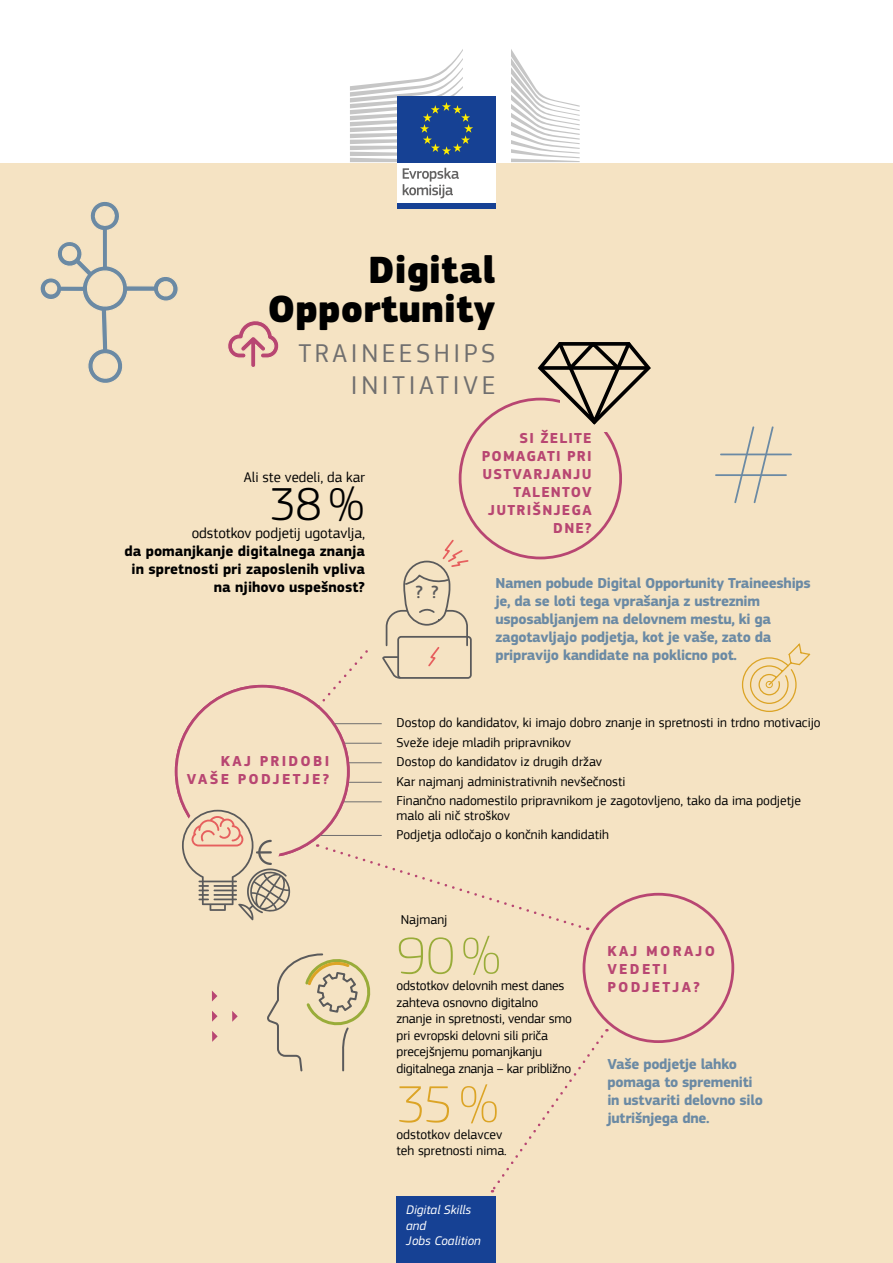
<style>
.page{position:relative;width:893px;height:1263px;background:#f5e3c3}
.page>*{position:absolute;margin:0;border:0;box-sizing:border-box;transform-origin:0 0}
.t1{font:100 54px "EC Square Sans Pro";color:#99ac39}
.t2{font:100 54px "EC Square Sans Pro";color:#dca425}
.t3{font:300 48px "EC Square Sans Pro";color:#000}
.t4{font:900 39.45px/39.5px "EC Square Sans Pro";color:#000;text-align:right}
.t5{font:27px/31.5px "EC Square Sans Pro";letter-spacing:.13em;color:#706f6f;text-align:right}
.t6{font:500 18.3px "EC Square Sans Pro";color:#5a5a5b}
.t7{font:700 15px/18px "EC Square Sans Pro";letter-spacing:-.02em;color:#6b8aa4}
.t8{font:700 15px/18px "EC Square Sans Pro";color:#000;text-align:right}
.t9{font:700 15px/18px "EC Square Sans Pro";letter-spacing:.08em;color:#b84672;text-align:right}
.t10{font:700 15px/18px "EC Square Sans Pro";letter-spacing:.15em;color:#b84672;text-align:right}
.t11{font:15px "EC Square Sans Pro";color:#000}
.t12{font:14.7px "EC Square Sans Pro";color:#000}
.t13{font:13.5px/16.5px "EC Square Sans Pro";color:#000}
.t14{font:italic 13.05px/15.6px "EC Square Sans Pro";color:#fff}
</style>
<div class="page">
<svg style="left:715px;top:426px;width:77px;height:77px"></svg>
<svg style="left:317px;top:844px;width:271px;height:86px"></svg>
<svg style="left:491px;top:1029px;width:116px;height:163px"></svg>
<svg style="left:741px;top:643px;width:70px;height:69px"></svg>
<div style="left:766px;top:681px;width:7px;height:7px;border:1px solid #dca425;border-radius:50%"></div>
<div style="left:583px;top:893px;width:151px;height:150px;border:3px solid #b84672;border-radius:50%"></div>
<hr style="left:317px;top:723px;width:65px;height:1px;background:#706f6f">
<hr style="left:317px;top:743px;width:65px;height:1px;background:#706f6f">
<hr style="left:317px;top:762px;width:65px;height:1px;background:#706f6f">
<hr style="left:317px;top:782px;width:65px;height:1px;background:#706f6f">
<hr style="left:317px;top:801px;width:65px;height:1px;background:#706f6f">
<hr style="left:317px;top:835px;width:65px;height:1px;background:#706f6f">
<div style="left:176px;top:686px;width:172px;height:171px;background:#f5e3c3;border-radius:50%"></div>
<svg style="left:228px;top:321px;width:51px;height:46px"></svg>
<div style="left:397px;top:1197px;width:99px;height:66px;background:#164194"></div>
<div style="left:0;top:0;width:893px;height:162px;background:#fff"></div>
<svg style="left:303px;top:162px;width:323px;height:47px"></svg>
<div style="left:397px;top:160px;width:99px;height:44px;background:#fff"></div>
<svg style="left:511px;top:49px;width:69px;height:113px"></svg>
<div style="left:397px;top:96px;width:99px;height:66px;background:#164194"></div>
<svg style="left:350px;top:49px;width:123px;height:113px"></svg>
<div style="left:397px;top:203px;width:99px;height:5px;background:#164194"></div>
<svg style="left:403px;top:168px;width:56px;height:31px"></svg>
<svg style="left:40px;top:201px;width:138px;height:182px"></svg>
<svg style="left:232px;top:1011px;width:6px;height:11px"></svg>
<svg style="left:212px;top:1011px;width:6px;height:11px"></svg>
<svg style="left:212px;top:990px;width:5px;height:11px"></svg>
<svg style="left:212px;top:1031px;width:6px;height:11px"></svg>
<svg style="left:267px;top:953px;width:104px;height:119px"></svg>
<svg style="left:182px;top:810px;width:108px;height:110px"></svg>
<div style="left:397px;top:636px;width:75px;height:43px;border:2px solid #5a5a5b;border-radius:3px"></div>
<svg style="left:314px;top:539px;width:156px;height:173px"></svg>
<svg style="left:535px;top:342px;width:116px;height:83px"></svg>
<h3 class="t4" style="left:268px;top:252px;width:229px">Digital<br>Opportunity</h3>
<h3 class="t5" style="left:298px;top:338px;width:198px">TRAINEESHIPS<br>INITIATIVE</h3>
<p class="t12" style="left:244px;top:469px;width:123px">Ali ste vedeli, da kar</p>
<h2 class="t3" style="left:270px;top:476px;width:97px">38%</h2>
<p class="t8" style="left:124px;top:543px;width:242px">da pomanjkanje digitalnega znanja in spretnosti pri zaposlenih vpliva na njihovo uspešnost?</p>
<p class="t11" style="left:192px;top:524px;width:175px">odstotkov podjetij ugotavlja,</p>
<p class="t10" style="left:187px;top:752px;width:144px">KAJ PRIDOBI<br>VAŠE PODJETJE?</p>
<h3 class="t6" style="left:416px;top:581px;width:24px">? ?</h3>
<p class="t9" style="left:482px;top:429px;width:111px">SI ŽELITE<br>POMAGATI PRI<br>USTVARJANJU<br>TALENTOV<br>JUTRIŠNJEGA<br>DNE?</p>
<p class="t7" style="left:495px;top:574px;width:317px">Namen pobude Digital Opportunity Traineeships je, da se loti tega vprašanja z ustreznim usposabljanjem na delovnem mestu, ki ga zagotavljajo podjetja, kot je vaše, zato da pripravijo kandidate na poklicno pot.</p>
<p class="t13" style="left:396px;top:713px;width:426px;line-height:19.5px">Dostop do kandidatov, ki imajo dobro znanje in spretnosti in trdno motivacijo Sveže ideje mladih pripravnikov<br>Dostop do kandidatov iz drugih držav<br>Kar najmanj administrativnih nevšečnosti<br>Finančno nadomestilo pripravnikom je zagotovljeno, tako da ima podjetje</p>
<p class="t13" style="left:396px;top:807px;width:214px;line-height:18.6px">malo ali nič stroškov<br>Podjetja odločajo o končnih kandidatih</p>
<p class="t13" style="left:401px;top:911px;width:48px">Najmanj</p>
<h1 class="t1" style="left:396px;top:924px;width:106px">90%</h1>
<p class="t13" style="left:396px;top:977px;width:177px">odstotkov delovnih mest danes zahteva osnovno digitalno znanje in spretnosti, vendar smo pri evropski delovni sili priča precejšnjemu pomanjkanju digitalnega znanja – kar približno</p>
<h1 class="t2" style="left:396px;top:1073px;width:104px">35%</h1>
<p class="t13" style="left:396px;top:1126px;width:112px">odstotkov delavcev teh spretnosti nima.</p>
<p class="t14" style="left:406px;top:1202px;width:76px">Digital Skills and<br>Jobs Coalition</p>
<p class="t10" style="left:607px;top:942px;width:109px;text-align:left">KAJ MORAJO<br>VEDETI<br>PODJETJA?</p>
<p class="t7" style="left:607px;top:1055px;width:157px">Vaše podjetje lahko pomaga to spremeniti in ustvariti delovno silo jutrišnjega dne.</p>
</div>
